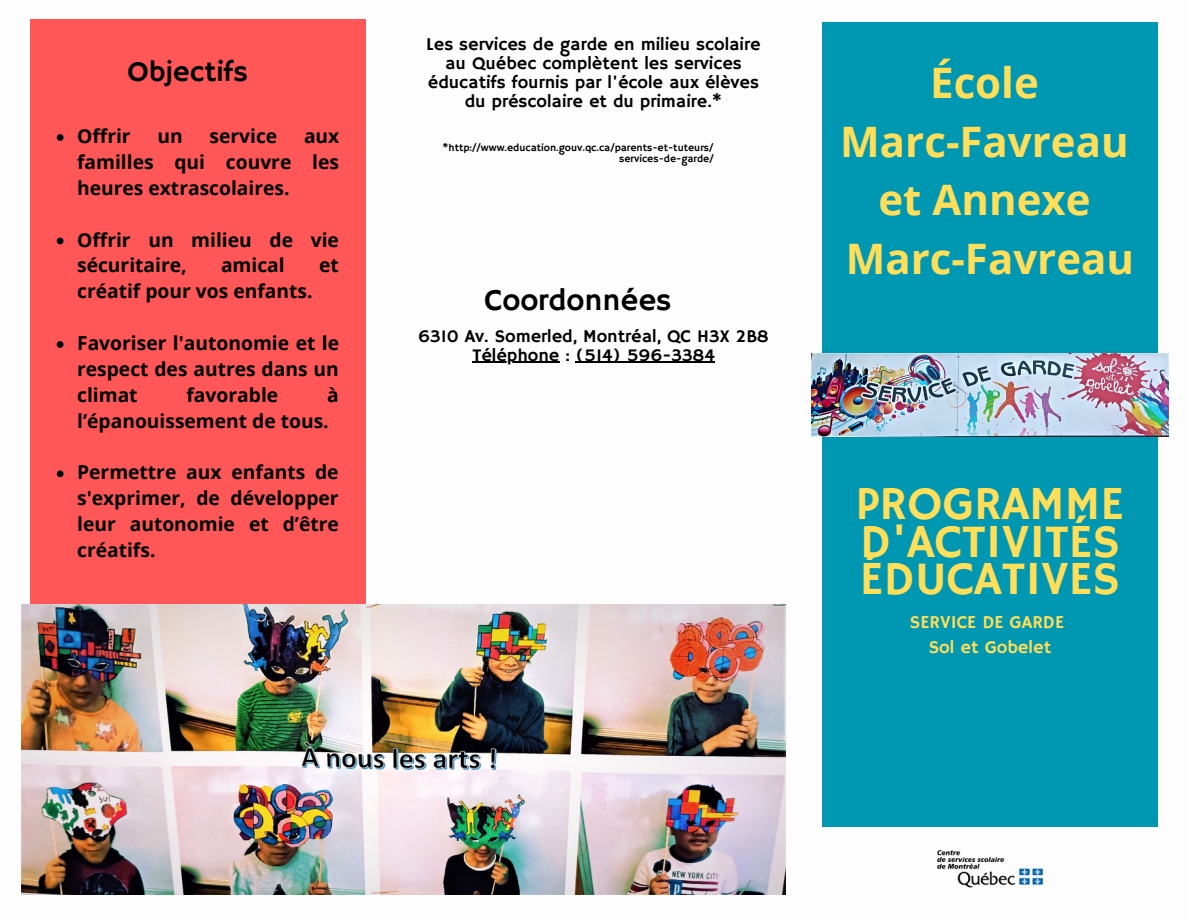
<style>
.page{position:relative;width:1188px;height:918px;background:#fff}
.page>*{position:absolute;margin:0;border:0;box-sizing:border-box;transform-origin:0 0}
.t1{font:47.25px/37.7px "Hammersmith One";color:#ffde59;text-align:justify}
.t2{font:700 42px "Open Sans";color:#ffde59}
.t3{font:30.75px "Hammersmith One";color:#000}
.t4{font:29.1px "Hammersmith One";color:#000}
.t5{font:700 19.2px/25.8px "Open Sans";color:#000;text-align:justify}
.t6{font:18.15px "Hammersmith One";color:#ffde59}
.t7{font:18px "Hammersmith One";color:#000}
.t8{font:10.5px "Hammersmith One";color:#000}
</style>
<div class="page">
<div style="left:823px;top:22px;width:335px;height:805px;background:#0097b2"></div>
<div style="left:30px;top:19px;width:335px;height:733px;background:#ff5757"></div>
<img style="left:937px;top:849px;width:107px;height:39px">
<img style="left:812px;top:353px;width:356px;height:84px">
<img style="left:22px;top:604px;width:764px;height:291px">
<hr style="left:472px;top:362px;width:87px;height:1px;background:#000">
<hr style="left:576px;top:362px;width:139px;height:1px;background:#000">
<svg style="left:57px;top:134px;width:7px;height:7px"></svg>
<svg style="left:57px;top:238px;width:7px;height:6px"></svg>
<svg style="left:57px;top:341px;width:7px;height:7px"></svg>
<svg style="left:57px;top:470px;width:7px;height:7px"></svg>
<p class="t4" style="left:127px;top:55px;width:123px">Objectifs</p>
<p class="t5" style="left:77px;top:123px;width:55px">Offrir</p>
<p class="t5" style="left:157px;top:123px;width:27px">un</p>
<p class="t5" style="left:210px;top:123px;width:69px">service</p>
<p class="t5" style="left:77px;top:123px;width:264px;text-indent:227px">aux familles qui couvre les heures extrascolaires.</p>
<p class="t5" style="left:77px;top:226px;width:263px">Offrir un milieu de vie sécuritaire,</p>
<p class="t5" style="left:221px;top:252px;width:65px">amical</p>
<p class="t5" style="left:319px;top:252px;width:21px">et</p>
<p class="t5" style="left:77px;top:278px;width:237px">créatif pour vos enfants.</p>
<p class="t5" style="left:77px;top:330px;width:264px">Favoriser l'autonomie et le respect des autres dans un climat</p>
<p class="t5" style="left:77px;top:382px;width:263px;text-indent:250px">à l’épanouissement de tous.</p>
<p class="t5" style="left:77px;top:459px;width:263px">Permettre aux enfants de s'exprimer, de développer leur autonomie et d’être créatifs.</p>
<p class="t5" style="left:187px;top:382px;width:93px">favorable</p>
<p class="t7" style="left:426px;top:33px;width:336px">Les services de garde en milieu scolaire</p>
<p class="t7" style="left:445px;top:53px;width:298px">au Québec complètent les services</p>
<p class="t7" style="left:428px;top:72px;width:333px">éducatifs fournis par l'école aux élèves</p>
<p class="t7" style="left:465px;top:91px;width:259px">du préscolaire et du primaire.*</p>
<p class="t8" style="left:443px;top:142px;width:273px">*http://www.education.gouv.qc.ca/parents-et-tuteurs/</p>
<p class="t8" style="left:619px;top:152px;width:96px">services-de-garde/</p>
<p class="t3" style="left:485px;top:282px;width:189px">Coordonnées</p>
<p class="t7" style="left:418px;top:325px;width:352px">6310 Av. Somerled, Montréal, QC H3X 2B8</p>
<p class="t7" style="left:472px;top:344px;width:244px">Téléphone : (514) 596-3384</p>
<p class="t2" style="left:930px;top:53px;width:110px">École</p>
<p class="t2" style="left:840px;top:112px;width:290px">Marc-Favreau</p>
<p class="t2" style="left:878px;top:170px;width:214px">et Annexe</p>
<p class="t2" style="left:846px;top:229px;width:290px">Marc-Favreau</p>
<p class="t1" style="left:856px;top:487px;width:270px">PROGRAMME D'ACTIVITÉS ÉDUCATIVES</p>
<p class="t6" style="left:910px;top:612px;width:156px">SERVICE DE GARDE</p>
<p class="t6" style="left:929px;top:636px;width:124px">Sol et Gobelet</p>
</div>
